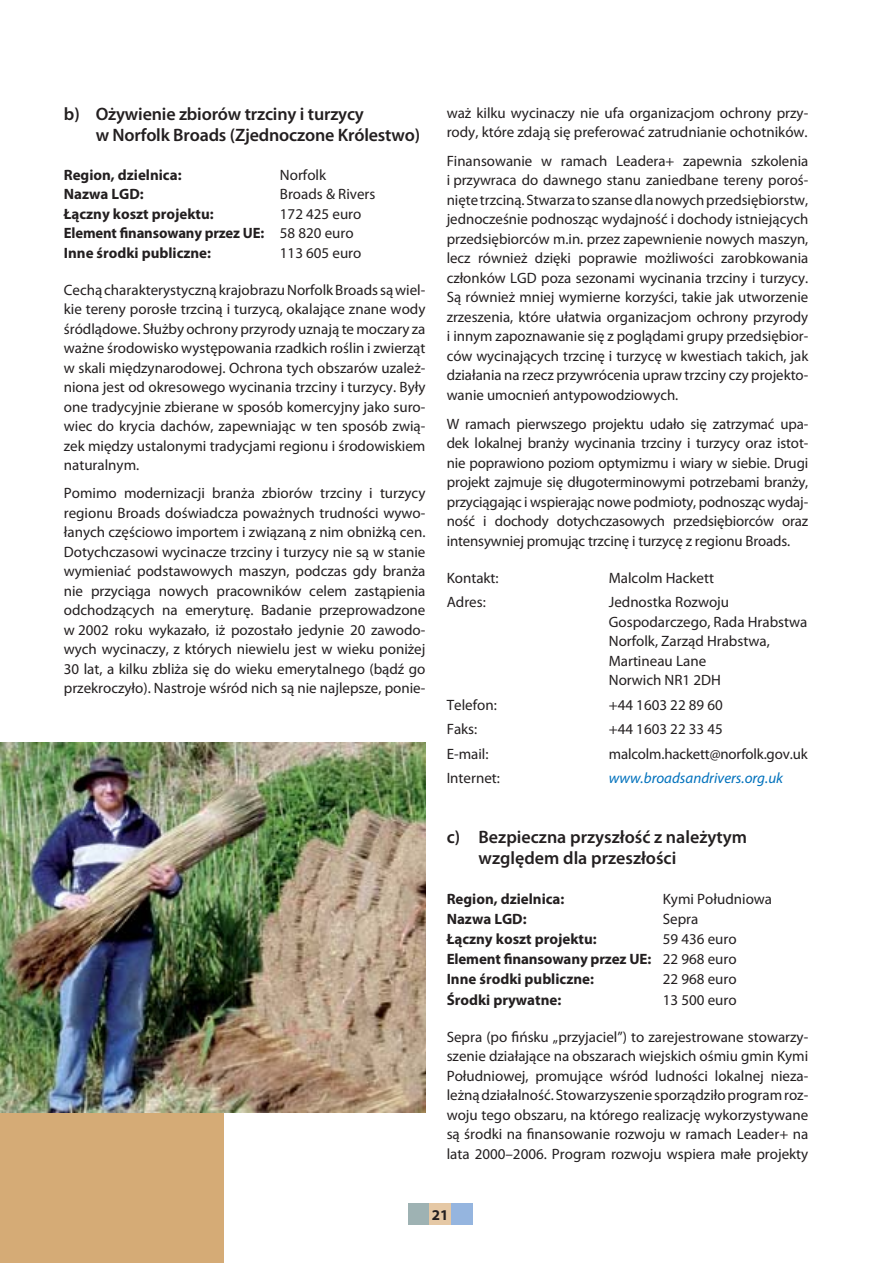
<style>
.page{position:relative;width:893px;height:1263px;background:#fff}
.page>*{position:absolute;margin:0;border:0;box-sizing:border-box;transform-origin:0 0}
.t1{font:600 18px/21px "Myriad Pro";letter-spacing:-.01em;color:#231f20}
.t2{font:15px/19.5px "Myriad Pro";color:#231f20;text-align:justify}
.t3{font:700 15px/19.6px "Myriad Pro";color:#231f20}
.t4{font:italic 15px "Myriad Pro";color:#0071bc}
.s1{font-weight:400}
</style>
<div class="page">
<div style="left:408px;top:1203px;width:21px;height:22px;background:#9eb2b3"></div>
<div style="left:429px;top:1203px;width:22px;height:22px;background:#e5c8a5"></div>
<div style="left:451px;top:1203px;width:21px;height:22px;background:#95b5df"></div>
<div style="left:0;top:1109px;width:223px;height:154px;background:#d5ab76"></div>
<img style="left:0;top:742px;width:425px;height:371px">
<p class="t1" style="left:96px;top:105px;width:326px;text-indent:-32px">b) Ożywienie zbiorów trzciny i turzycy<br>w Norfolk Broads (Zjednoczone Królestwo)</p>
<p class="t3" style="left:64px;top:166px;width:119px">Region, dzielnica:</p>
<p class="t2" style="left:280px;top:166px;width:48px">Norfolk</p>
<p class="t3" style="left:64px;top:185px;width:81px">Nazwa LGD:</p>
<p class="t2" style="left:280px;top:185px;width:97px">Broads &amp; Rivers</p>
<p class="t3" style="left:64px;top:205px;width:151px">Łączny koszt projektu:</p>
<p class="t3" style="left:64px;top:205px;width:299px;text-indent:216px"><span class="s1">172 425 euro<br></span>Element finansowany przez UE: <span class="s1">58 820 euro<br></span>Inne środki publiczne:</p>
<p class="t2" style="left:280px;top:244px;width:83px">113 605 euro</p>
<p class="t2" style="left:64px;top:281px;width:363px">Cechą charakterystyczną krajobrazu Norfolk Broads są wiel&shy;kie tereny porosłe trzciną i turzycą, okalające znane wody śródlądowe. Służby ochrony przyrody uznają te moczary za ważne środowisko występowania rzadkich roślin i zwierząt w skali międzynarodowej. Ochrona tych obszarów uzależ&shy;niona jest od okresowego wycinania trzciny i turzycy. Były one tradycyjnie zbierane w sposób komercyjny jako suro&shy;wiec do krycia dachów, zapewniając w ten sposób zwią&shy;zek między ustalonymi tradycjami regionu i środowiskiem naturalnym.</p>
<p class="t2" style="left:64px;top:484px;width:363px">Pomimo modernizacji branża zbiorów trzciny i turzycy regionu Broads doświadcza poważnych trudności wywo&shy;łanych częściowo importem i związaną z nim obniżką cen.<br>Dotychczasowi wycinacze trzciny i turzycy nie są w stanie wymieniać podstawowych maszyn, podczas gdy branża nie przyciąga nowych pracowników celem zastąpienia odchodzących na emeryturę. Badanie przeprowadzone w 2002 roku wykazało, iż pozostało jedynie 20 zawodo&shy;wych wycinaczy, z których niewielu jest w wieku poniżej 30 lat, a kilku zbliża się do wieku emerytalnego (bądź go przekroczyło). Nastroje wśród nich są nie najlepsze, ponie-</p>
<p class="t2" style="left:446px;top:104px;width:363px">waż kilku wycinaczy nie ufa organizacjom ochrony przy&shy;rody, które zdają się preferować zatrudnianie ochotników.</p>
<p class="t2" style="left:446px;top:152px;width:363px">Finansowanie w ramach Leadera+ zapewnia szkolenia i przywraca do dawnego stanu zaniedbane tereny poroś&shy;nięte trzciną. Stwarza to szanse dla nowych przedsiębiorstw, jednocześnie podnosząc wydajność i dochody istniejących przedsiębiorców m.in. przez zapewnienie nowych maszyn, lecz również dzięki poprawie możliwości zarobkowania członków LGD poza sezonami wycinania trzciny i turzycy.<br>Są również mniej wymierne korzyści, takie jak utworzenie zrzeszenia, które ułatwia organizacjom ochrony przyrody i innym zapoznawanie się z poglądami grupy przedsiębior&shy;ców wycinających trzcinę i turzycę w kwestiach takich, jak działania na rzecz przywrócenia upraw trzciny czy projekto&shy;wanie umocnień antypowodziowych.</p>
<p class="t2" style="left:446px;top:415px;width:363px">W ramach pierwszego projektu udało się zatrzymać upa&shy;dek lokalnej branży wycinania trzciny i turzycy oraz istot&shy;nie poprawiono poziom optymizmu i wiary w siebie. Drugi projekt zajmuje się długoterminowymi potrzebami branży, przyciągając i wspierając nowe podmioty, podnosząc wydaj&shy;ność i dochody dotychczasowych przedsiębiorców oraz intensywniej promując trzcinę i turzycę z regionu Broads.</p>
<p class="t2" style="left:446px;top:569px;width:53px">Kontakt:</p>
<p class="t2" style="left:608px;top:569px;width:107px">Malcolm Hackett</p>
<p class="t2" style="left:446px;top:594px;width:41px">Adres:</p>
<p class="t2" style="left:608px;top:594px;width:200px;text-align:left">Jednostka Rozwoju<br>Gospodarczego, Rada Hrabstwa<br>Norfolk, Zarząd Hrabstwa,<br>Martineau Lane<br>Norwich NR1 2DH</p>
<p class="t2" style="left:446px;top:696px;width:52px">Telefon:</p>
<p class="t2" style="left:608px;top:696px;width:116px">+44 1603 22 89 60</p>
<p class="t2" style="left:446px;top:720px;width:32px">Faks:</p>
<p class="t2" style="left:608px;top:720px;width:116px">+44 1603 22 33 45</p>
<p class="t2" style="left:446px;top:745px;width:43px">E-mail:</p>
<p class="t2" style="left:608px;top:745px;width:200px">malcolm.hackett@norfolk.gov.uk</p>
<p class="t2" style="left:446px;top:769px;width:55px">Internet:</p>
<p class="t4" style="left:608px;top:772px;width:176px">www.broadsandrivers.org.uk</p>
<p class="t1" style="left:478px;top:828px;width:270px;text-indent:-32px">c) Bezpieczna przyszłość z należytym względem dla przeszłości</p>
<p class="t3" style="left:446px;top:890px;width:119px">Region, dzielnica:</p>
<p class="t2" style="left:662px;top:890px;width:111px">Kymi Południowa</p>
<p class="t3" style="left:446px;top:910px;width:81px">Nazwa LGD:</p>
<p class="t2" style="left:662px;top:910px;width:37px">Sepra</p>
<p class="t3" style="left:446px;top:930px;width:151px">Łączny koszt projektu:</p>
<p class="t3" style="left:446px;top:930px;width:291px;line-height:20.2px;text-align:justify;text-indent:216px"><span class="s1">59 436 euro </span>Element finansowany przez UE: <span class="s1">22 968 euro </span>Inne środki publiczne:</p>
<p class="t2" style="left:662px;top:971px;width:75px">22 968 euro</p>
<p class="t3" style="left:446px;top:991px;width:116px">Środki prywatne:</p>
<p class="t2" style="left:662px;top:991px;width:75px">13 500 euro</p>
<p class="t2" style="left:446px;top:1028px;width:363px">Sepra (po fińsku „przyjaciel”) to zarejestrowane stowarzy&shy;szenie działające na obszarach wiejskich ośmiu gmin Kymi Południowej, promujące wśród ludności lokalnej nieza&shy;leżną działalność. Stowarzyszenie sporządziło program roz&shy;woju tego obszaru, na którego realizację wykorzystywane są środki na finansowanie rozwoju w ramach Leader+ na lata 2000–2006. Program rozwoju wspiera małe projekty</p>
<p class="t3" style="left:432px;top:1206px;width:18px">21</p>
</div>
